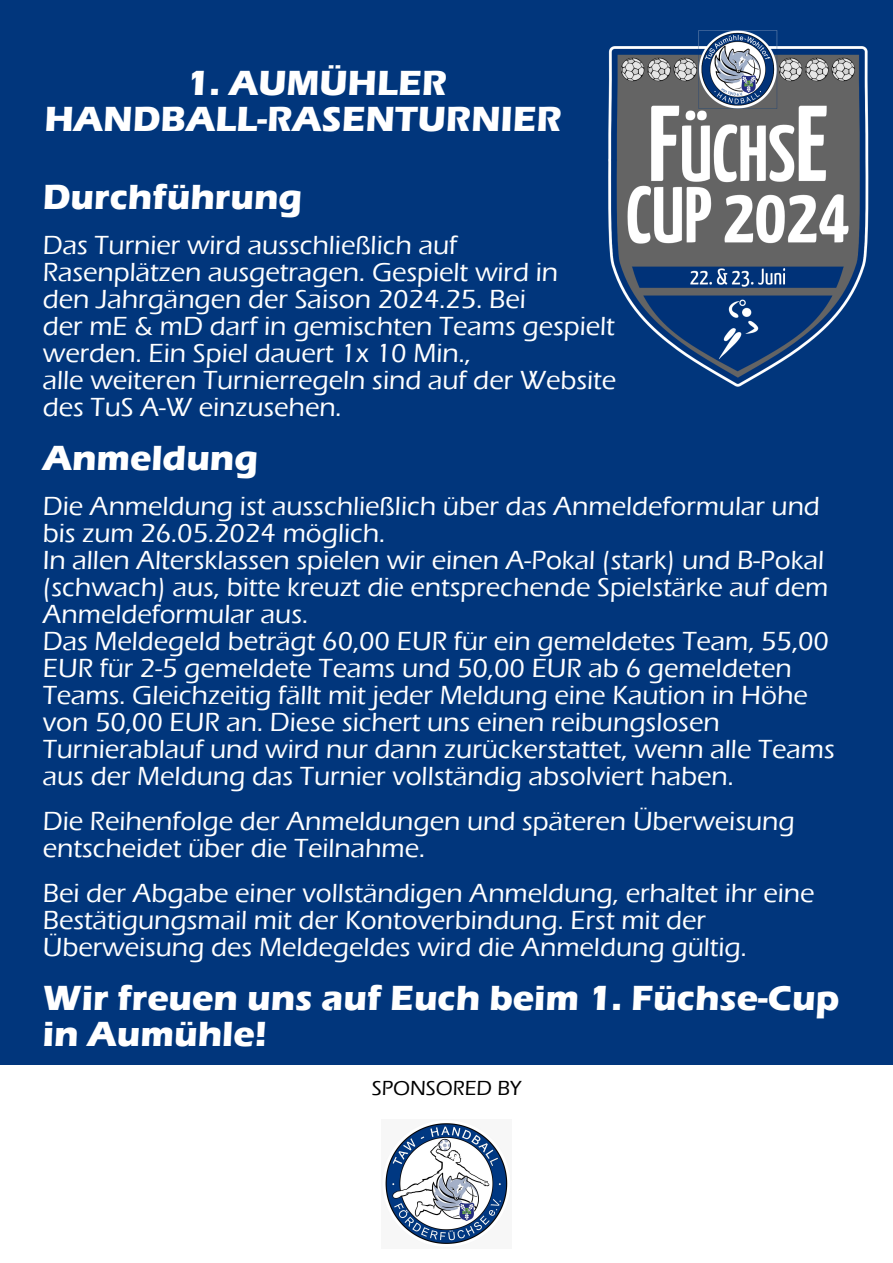
<style>
.page{position:relative;width:893px;height:1263px;background:#01367c}
.page>*{position:absolute;margin:0;border:0;box-sizing:border-box;transform-origin:0 0}
.t1{font:700 36px/36px "Eras ITC";color:#fff}
.t2{font:500 27px/27px "Eras ITC";color:#fff}
.t3{font:500 21px "Eras ITC";color:#000}
</style>
<div class="page">
<img style="left:608px;top:30px;width:261px;height:357px">
<div style="left:0;top:1066px;width:893px;height:197px;background:#fff"></div>
<img style="left:385px;top:1123px;width:123px;height:121px">
<h1 class="t1" style="left:44px;top:68px;width:519px;text-indent:142px">1. AUMÜHLER<br>HANDBALL-RASENTURNIER</h1>
<h1 class="t1" style="left:43px;top:183px;width:261px">Durchführung</h1>
<p class="t2" style="left:43px;top:234px;width:575px">Das Turnier wird ausschließlich auf Rasenplätzen ausgetragen. Gespielt wird in<br>den Jahrgängen der Saison 2024.25. Bei<br>der mE &amp; mD darf in gemischten Teams gespielt werden. Ein Spiel dauert 1x 10 Min.,<br>alle weiteren Turnierregeln sind auf der Website des TuS A-W einzusehen.</p>
<h1 class="t1" style="left:43px;top:444px;width:217px">Anmeldung</h1>
<p class="t2" style="left:43px;top:495px;width:793px">Die Anmeldung ist ausschließlich über das Anmeldeformular und bis zum 26.05.2024 möglich.<br>In allen Altersklassen spielen wir einen A-Pokal (stark) und B-Pokal (schwach) aus, bitte kreuzt die entsprechende Spielstärke auf dem Anmeldeformular aus.<br>Das Meldegeld beträgt 60,00 EUR für ein gemeldetes Team, 55,00<br>EUR für 2-5 gemeldete Teams und 50,00 EUR ab 6 gemeldeten Teams. Gleichzeitig fällt mit jeder Meldung eine Kaution in Höhe von 50,00 EUR an. Diese sichert uns einen reibungslosen Turnierablauf und wird nur dann zurückerstattet, wenn alle Teams aus der Meldung das Turnier vollständig absolviert haben.</p>
<p class="t2" style="left:43px;top:810px;width:753px">Die Reihenfolge der Anmeldungen und späteren Überweisung entscheidet über die Teilnahme.</p>
<p class="t2" style="left:43px;top:882px;width:773px">Bei der Abgabe einer vollständigen Anmeldung, erhaltet ihr eine<br>Bestätigungsmail mit der Kontoverbindung. Erst mit der<br>Überweisung des Meldegeldes wird die Anmeldung gültig.</p>
<h1 class="t1" style="left:43px;top:984px;width:798px">Wir freuen uns auf Euch beim 1. Füchse-Cup in Aumühle!</h1>
<p class="t3" style="left:372px;top:1081px;width:151px">SPONSORED BY</p>
</div>
